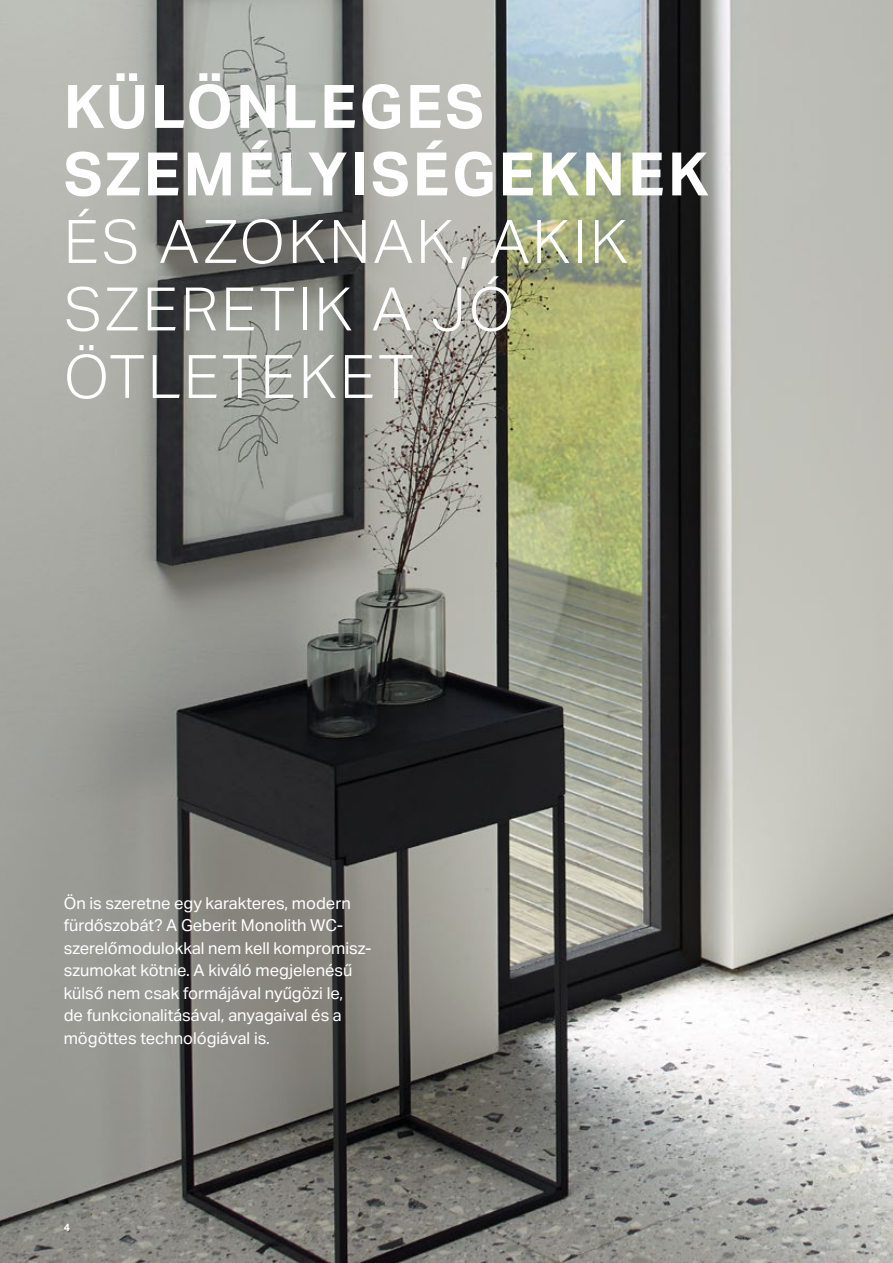
<style>
.page{position:relative;width:893px;height:1263px;background:#fff}
.page>*{position:absolute;margin:0;border:0;box-sizing:border-box;transform-origin:0 0}
.t1{font:300 60px/67.5px "Aktiv Grotesk Geberit";letter-spacing:.05em;color:#fff}
.t2{font:700 60px/67.5px "Aktiv Grotesk Geberit";letter-spacing:.05em;color:#fff}
.t3{font:16.5px/22.5px "Aktiv Grotesk Geberit";color:#fff}
.t4{font:700 10.5px "Aktiv Grotesk Geberit";color:#fff}
</style>
<div class="page">
<img style="left:0;top:0;width:893px;height:1263px">
<h1 class="t2" style="left:64px;top:72px;width:646px">KÜLÖNLEGES<br>SZEMÉLYISÉGEKNEK</h1>
<h1 class="t1" style="left:64px;top:208px;width:566px">ÉS AZOKNAK, AKIK<br>SZERETIK A JÓ<br>ÖTLETEKET</h1>
<p class="t3" style="left:64px;top:891px;width:309px">Ön is szeretne egy karakteres, modern fürdőszobát? A Geberit Monolith WC&shy;szerelőmodulokkal nem kell kompromis - szumokat kötnie. A kiváló megjelenésű külső nem csak formájával nyűgözi le,<br>de funkcionalitásával, anyagaival és a mögöttes technológiával is.</p>
<p class="t4" style="left:64px;top:1220px;width:8px">4</p>
</div>
